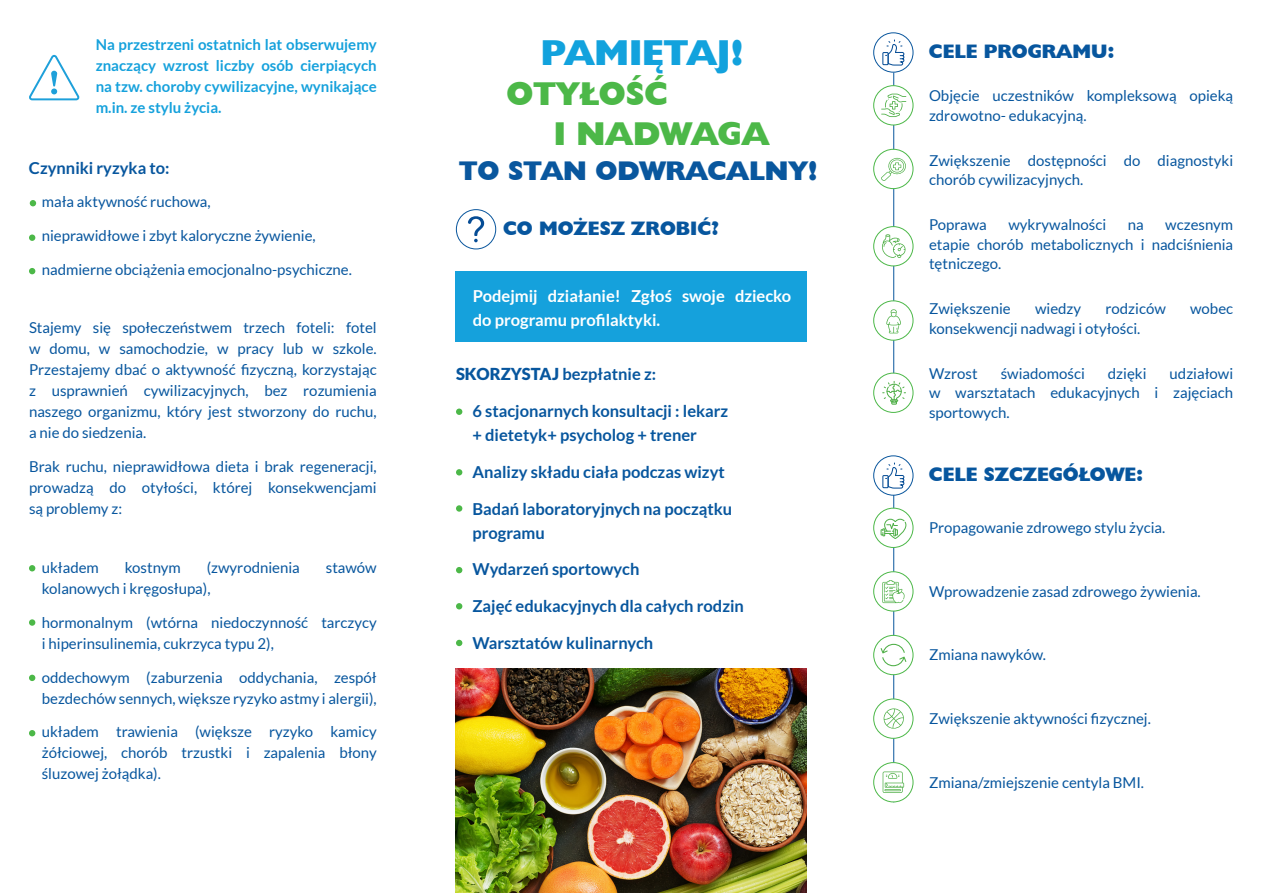
<style>
.page{position:relative;width:1263px;height:893px;background:#fff}
.page>*{position:absolute;margin:0;border:0;box-sizing:border-box;transform-origin:0 0}
.t1{font:800 36px "Humanist 521 L2";color:#12a2dd}
.t2{font:800 33px/39.6px "Humanist 521 L2";color:#4cb848}
.t3{font:800 27px "Humanist 521 L2";color:#09579e}
.t4{font:800 19.5px "Humanist 521 L2";color:#07569e}
.t5{font:700 16.5px/24px "Lato";color:#07569e}
.t6{font:700 16.5px/24px "Lato";color:#fff}
.t7{font:15px/21px "Lato";color:#07569e;text-align:justify}
.t8{font:700 15px/21px "Lato";color:#15a1dc;text-align:justify}
.s1{font-weight:900}
</style>
<div class="page">
<hr style="left:893px;top:73px;width:1px;height:339px;background:#09569d">
<div style="left:873px;top:32px;width:40px;height:41px;border:1px solid #09569d;border-radius:50%"></div>
<div style="left:882px;top:52px;width:7px;height:13px;border:1px solid #054c95"></div>
<svg style="left:886px;top:40px;width:18px;height:26px"></svg>
<div style="left:456px;top:209px;width:40px;height:40px;border:1px solid #09569d;border-radius:50%"></div>
<svg style="left:468px;top:216px;width:16px;height:26px"></svg>
<svg style="left:456px;top:409px;width:6px;height:6px"></svg>
<svg style="left:456px;top:469px;width:6px;height:6px"></svg>
<div style="left:456px;top:505px;width:6px;height:7px;background:#4cb848;border-radius:50%"></div>
<svg style="left:456px;top:567px;width:6px;height:6px"></svg>
<svg style="left:456px;top:603px;width:6px;height:6px"></svg>
<svg style="left:456px;top:640px;width:6px;height:6px"></svg>
<div style="left:456px;top:272px;width:351px;height:70px;background:#15a1dc"></div>
<svg style="left:30px;top:200px;width:6px;height:6px"></svg>
<svg style="left:29px;top:268px;width:6px;height:6px"></svg>
<div style="left:29px;top:234px;width:6px;height:7px;background:#4cb848;border-radius:50%"></div>
<svg style="left:29px;top:565px;width:6px;height:6px"></svg>
<div style="left:29px;top:619px;width:6px;height:7px;background:#4cb848;border-radius:50%"></div>
<svg style="left:29px;top:675px;width:6px;height:6px"></svg>
<svg style="left:29px;top:730px;width:6px;height:6px"></svg>
<div style="left:874px;top:86px;width:39px;height:39px;background:#fff;border-radius:50%"></div>
<div style="left:873px;top:85px;width:40px;height:40px;border:1px solid #4cb848;border-radius:50%"></div>
<div style="left:874px;top:149px;width:39px;height:40px;background:#fff;border-radius:50%"></div>
<div style="left:873px;top:149px;width:40px;height:40px;border:1px solid #4cb848;border-radius:50%"></div>
<div style="left:874px;top:227px;width:39px;height:39px;background:#fff;border-radius:50%"></div>
<div style="left:873px;top:226px;width:40px;height:40px;border:1px solid #4cb848;border-radius:50%"></div>
<div style="left:874px;top:301px;width:39px;height:39px;background:#fff;border-radius:50%"></div>
<div style="left:873px;top:300px;width:40px;height:41px;border:1px solid #4cb848;border-radius:50%"></div>
<div style="left:874px;top:373px;width:39px;height:39px;background:#fff;border-radius:50%"></div>
<div style="left:873px;top:373px;width:40px;height:40px;border:1px solid #4cb848;border-radius:50%"></div>
<div style="left:873px;top:455px;width:40px;height:41px;border:1px solid #09569d;border-radius:50%"></div>
<div style="left:882px;top:475px;width:7px;height:13px;border:1px solid #054c95"></div>
<svg style="left:886px;top:463px;width:18px;height:26px"></svg>
<hr style="left:893px;top:495px;width:1px;height:307px;background:#09569d">
<div style="left:874px;top:508px;width:39px;height:39px;background:#fff;border-radius:50%"></div>
<div style="left:873px;top:508px;width:40px;height:40px;border:1px solid #4cb848;border-radius:50%"></div>
<div style="left:874px;top:572px;width:39px;height:39px;background:#fff;border-radius:50%"></div>
<div style="left:873px;top:571px;width:40px;height:40px;border:1px solid #4cb848;border-radius:50%"></div>
<div style="left:874px;top:635px;width:39px;height:40px;background:#fff;border-radius:50%"></div>
<div style="left:873px;top:635px;width:40px;height:40px;border:1px solid #4cb848;border-radius:50%"></div>
<div style="left:874px;top:699px;width:39px;height:39px;background:#fff;border-radius:50%"></div>
<div style="left:873px;top:699px;width:40px;height:40px;border:1px solid #4cb848;border-radius:50%"></div>
<div style="left:874px;top:763px;width:39px;height:39px;background:#fff;border-radius:50%"></div>
<div style="left:873px;top:762px;width:40px;height:40px;border:1px solid #4cb848;border-radius:50%"></div>
<svg style="left:881px;top:94px;width:25px;height:23px"></svg>
<svg style="left:881px;top:158px;width:25px;height:23px"></svg>
<svg style="left:882px;top:234px;width:23px;height:24px"></svg>
<svg style="left:886px;top:309px;width:15px;height:24px"></svg>
<svg style="left:883px;top:381px;width:22px;height:24px"></svg>
<svg style="left:883px;top:771px;width:21px;height:22px"></svg>
<svg style="left:882px;top:580px;width:23px;height:23px"></svg>
<svg style="left:881px;top:519px;width:25px;height:20px"></svg>
<svg style="left:881px;top:644px;width:25px;height:22px"></svg>
<svg style="left:884px;top:708px;width:20px;height:21px"></svg>
<img style="left:456px;top:668px;width:351px;height:225px">
<svg style="left:29px;top:55px;width:50px;height:45px"></svg>
<p class="t8" style="left:96px;top:33px;width:283px">Na przestrzeni ostatnich lat obserwujemy znaczący wzrost liczby osób cierpiących na tzw. choroby cywilizacyjne, wynikające m.in. ze stylu życia.</p>
<p class="t5" style="left:29px;top:155px;width:142px">Czynniki ryzyka to:</p>
<p class="t7" style="left:42px;top:191px;width:170px">mała aktywność ruchowa,</p>
<p class="t7" style="left:42px;top:225px;width:275px">nieprawidłowe i zbyt kaloryczne żywienie,</p>
<p class="t7" style="left:42px;top:259px;width:312px">nadmierne obciążenia emocjonalno-psychiczne.</p>
<p class="t7" style="left:29px;top:317px;width:349px">Stajemy się społeczeństwem trzech foteli: fotel w domu, w samochodzie, w pracy lub w szkole.<br>Przestajemy dbać o aktywność fizyczną, korzystając z usprawnień cywilizacyjnych, bez rozumienia naszego organizmu, który jest stworzony do ruchu, a nie do siedzenia.</p>
<p class="t7" style="left:29px;top:456px;width:349px">Brak ruchu, nieprawidłowa dieta i brak regeneracji, prowadzą do otyłości, której konsekwencjami są problemy z:</p>
<p class="t7" style="left:42px;top:557px;width:59px">układem</p>
<p class="t7" style="left:125px;top:557px;width:57px">kostnym</p>
<p class="t7" style="left:207px;top:557px;width:95px">(zwyrodnienia</p>
<p class="t7" style="left:326px;top:557px;width:52px">stawów</p>
<p class="t7" style="left:42px;top:578px;width:170px">kolanowych i kręgosłupa),</p>
<p class="t7" style="left:42px;top:612px;width:336px">hormonalnym (wtórna niedoczynność tarczycy i hiperinsulinemia, cukrzyca typu 2),</p>
<p class="t7" style="left:42px;top:666px;width:336px">oddechowym (zaburzenia oddychania, zespół bezdechów sennych, większe ryzyko astmy i alergii),</p>
<p class="t7" style="left:42px;top:721px;width:336px">układem trawienia (większe ryzyko kamicy żółciowej, chorób trzustki i zapalenia błony śluzowej żołądka).</p>
<h1 class="t1" style="left:541px;top:29px;width:204px">PAMIĘTAJ!</h1>
<h2 class="t2" style="left:554px;top:73px;width:217px;text-indent:-47px">OTYŁOŚĆ<br>I NADWAGA</h2>
<h3 class="t3" style="left:459px;top:153px;width:360px">TO STAN ODWRACALNY!</h3>
<h3 class="t4" style="left:503px;top:215px;width:218px">CO MOŻESZ ZROBIĆ?</h3>
<p class="t6" style="left:473px;top:284px;width:320px">Podejmij działanie! Zgłoś swoje dziecko do programu profilaktyki.</p>
<p class="t5" style="left:456px;top:362px;width:202px"><span class="s1">SKORZYSTAJ</span> bezpłatnie z:</p>
<p class="t5" style="left:472px;top:399px;width:257px">6 stacjonarnych konsultacji : lekarz + dietetyk+ psycholog + trener</p>
<p class="t5" style="left:472px;top:460px;width:254px">Analizy składu ciała podczas wizyt</p>
<p class="t5" style="left:472px;top:496px;width:261px">Badań laboratoryjnych na początku programu</p>
<p class="t5" style="left:472px;top:557px;width:168px">Wydarzeń sportowych</p>
<p class="t5" style="left:472px;top:594px;width:273px">Zajęć edukacyjnych dla całych rodzin</p>
<p class="t5" style="left:472px;top:631px;width:182px">Warsztatów kulinarnych</p>
<h3 class="t4" style="left:929px;top:39px;width:187px">CELE PROGRAMU:</h3>
<p class="t7" style="left:929px;top:86px;width:306px;line-height:19.5px">Objęcie uczestników kompleksową opieką zdrowotno- edukacyjną.</p>
<p class="t7" style="left:929px;top:151px;width:306px;line-height:19.5px">Zwiększenie dostępności do diagnostyki chorób cywilizacyjnych.</p>
<p class="t7" style="left:929px;top:214px;width:59px">Poprawa</p>
<p class="t7" style="left:1008px;top:214px;width:99px">wykrywalności</p>
<p class="t7" style="left:1128px;top:214px;width:17px">na</p>
<p class="t7" style="left:929px;top:215px;width:306px;line-height:19.5px;text-indent:236px">wczesnym etapie chorób metabolicznych i nadciśnienia tętniczego.</p>
<p class="t7" style="left:929px;top:298px;width:83px">Zwiększenie</p>
<p class="t7" style="left:1035px;top:298px;width:48px">wiedzy</p>
<p class="t7" style="left:1105px;top:298px;width:62px">rodziców</p>
<p class="t7" style="left:1190px;top:298px;width:45px">wobec</p>
<p class="t7" style="left:929px;top:318px;width:213px">konsekwencji nadwagi i otyłości.</p>
<p class="t7" style="left:929px;top:363px;width:50px">Wzrost</p>
<p class="t7" style="left:1001px;top:363px;width:86px">świadomości</p>
<p class="t7" style="left:1108px;top:363px;width:40px">dzięki</p>
<p class="t7" style="left:929px;top:364px;width:306px;line-height:19.5px;text-indent:241px">udziałowi w warsztatach edukacyjnych i zajęciach sportowych.</p>
<h3 class="t4" style="left:929px;top:462px;width:216px">CELE SZCZEGÓŁOWE:</h3>
<p class="t7" style="left:929px;top:517px;width:238px">Propagowanie zdrowego stylu życia.</p>
<p class="t7" style="left:929px;top:581px;width:273px">Wprowadzenie zasad zdrowego żywienia.</p>
<p class="t7" style="left:929px;top:644px;width:118px">Zmiana nawyków.</p>
<p class="t7" style="left:929px;top:708px;width:223px">Zwiększenie aktywności fizycznej.</p>
<p class="t7" style="left:929px;top:771px;width:217px">Zmiana/zmiejszenie centyla BMI.</p>
</div>
